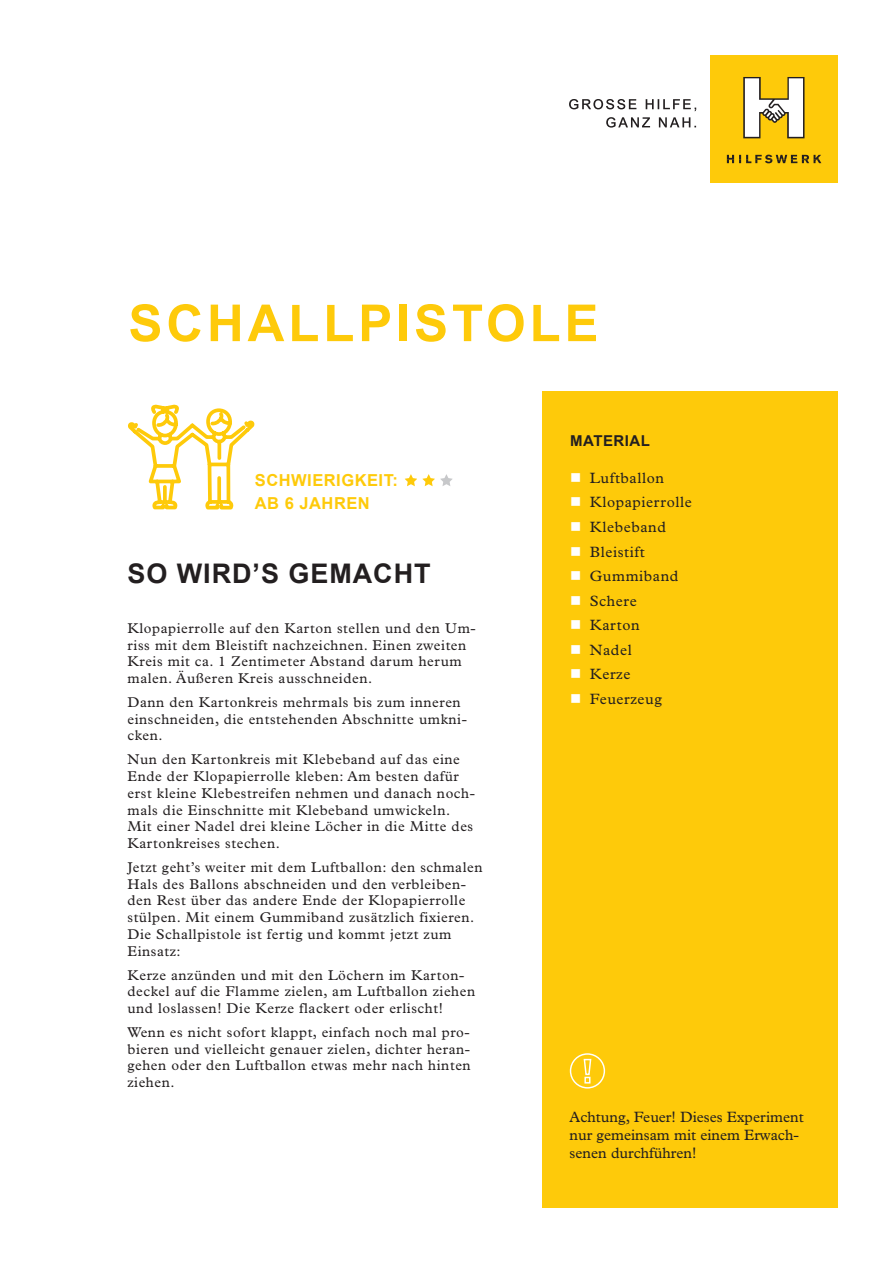
<style>
.page{position:relative;width:893px;height:1263px;background:#fff}
.page>*{position:absolute;margin:0;border:0;box-sizing:border-box;transform-origin:0 0}
.t1{font:700 51px "Arial";letter-spacing:.075em;color:#feca0a}
.t2{font:700 27px "Arial";letter-spacing:.035em;color:#231f20}
.t3{font:700 16.5px/23.4px "Arial";letter-spacing:.03em;color:#feca0a}
.t4{font:15px/24.6px "Plantin MT Std";letter-spacing:.04em;color:#231f20}
.t5{font:15px/18px "Plantin MT Std";color:#231f20}
.t6{font:700 15px "Arial";letter-spacing:.03em;color:#231f20}
.t7{font:14.25px/16.6px "Plantin MT Std";letter-spacing:.04em;color:#231f20}
</style>
<div class="page">
<svg style="left:128px;top:405px;width:126px;height:104px"></svg>
<svg style="left:606px;top:117px;width:90px;height:11px"></svg>
<svg style="left:569px;top:99px;width:127px;height:12px"></svg>
<div style="left:710px;top:55px;width:128px;height:128px;background:#feca0a"></div>
<svg style="left:727px;top:155px;width:94px;height:8px"></svg>
<svg style="left:743px;top:77px;width:61px;height:61px"></svg>
<div style="left:542px;top:391px;width:296px;height:817px;background:#feca0a"></div>
<div style="left:570px;top:1053px;width:35px;height:35px;border:1px solid #fff;border-radius:50%"></div>
<svg style="left:583px;top:1058px;width:9px;height:25px"></svg>
<svg style="left:405px;top:474px;width:12px;height:12px"></svg>
<svg style="left:423px;top:474px;width:29px;height:12px"></svg>
<h1 class="t1" style="left:128px;top:287px;width:472px">SCHALLPISTOLE</h1>
<p class="t3" style="left:255px;top:469px;width:145px">SCHWIERIGKEIT:<br>AB 6 JAHREN</p>
<h2 class="t2" style="left:127px;top:554px;width:305px">SO WIRD’S GEMACHT</h2>
<p class="t7" style="left:127px;top:620px;width:350px">Klopapierrolle auf den Karton stellen und den Um&shy;riss mit dem Bleistift nachzeichnen. Einen zweiten Kreis mit ca. 1 Zentimeter Abstand darum herum malen. Äußeren Kreis ausschneiden.</p>
<p class="t7" style="left:127px;top:694px;width:341px">Dann den Kartonkreis mehrmals bis zum inneren einschneiden, die entstehenden Abschnitte umkni&shy;cken.</p>
<p class="t7" style="left:127px;top:751px;width:349px">Nun den Kartonkreis mit Klebeband auf das eine Ende der Klopapierrolle kleben: Am besten dafür erst kleine Klebestreifen nehmen und danach noch&shy;mals die Einschnitte mit Klebeband umwickeln.<br>Mit einer Nadel drei kleine Löcher in die Mitte des Kartonkreises stechen.</p>
<p class="t7" style="left:127px;top:859px;width:357px">Jetzt geht’s weiter mit dem Luftballon: den schmalen Hals des Ballons abschneiden und den verbleiben&shy;den Rest über das andere Ende der Klopapierrolle stülpen. Mit einem Gummiband zusätzlich fixieren.<br>Die Schallpistole ist fertig und kommt jetzt zum Einsatz:</p>
<p class="t7" style="left:127px;top:966px;width:349px">Kerze anzünden und mit den Löchern im Karton&shy;deckel auf die Flamme zielen, am Luftballon ziehen und loslassen! Die Kerze flackert oder erlischt!</p>
<p class="t7" style="left:127px;top:1024px;width:345px;text-align:justify">Wenn es nicht sofort klappt, einfach noch mal pro&shy;bieren und vielleicht genauer zielen, dichter heran&shy;gehen oder den Luftballon etwas mehr nach hinten ziehen.</p>
<p class="t6" style="left:570px;top:430px;width:81px">MATERIAL</p>
<p class="t4" style="left:590px;top:465px;width:103px">Luftballon<br>Klopapierrolle<br>Klebeband<br>Bleistift<br>Gummiband<br>Schere<br>Karton<br>Nadel<br>Kerze<br>Feuerzeug</p>
<p class="t5" style="left:570px;top:1107px;width:236px">Achtung, Feuer! Dieses Experiment nur gemeinsam mit einem Erwach&shy;senen durchführen!</p>
</div>
